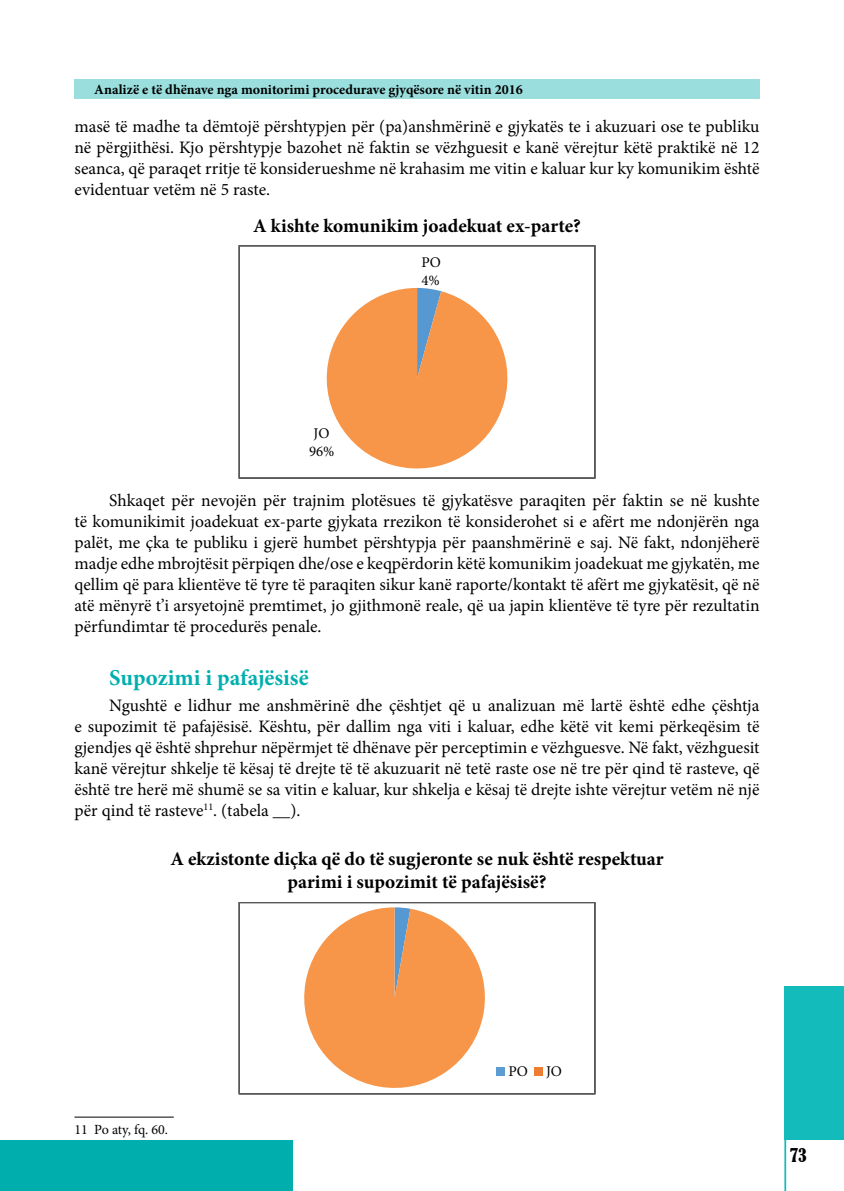
<style>
.page{position:relative;width:844px;height:1191px;background:#fff}
.page>*{position:absolute;margin:0;border:0;box-sizing:border-box;transform-origin:0 0}
.t1{font:700 22.75px "Minion Pro";color:#00afad}
.t2{font:700 19.25px/23.1px "Minion Pro";color:#000;text-align:center}
.t3{font:17.5px/21px "Minion Pro";color:#000;text-align:justify}
.t4{font:condensed 17.5px "Bernard";color:#000}
.t5{font:14.88px/18.2px "Minion Pro";color:#000}
.t6{font:700 14px "Minion Pro";color:#000}
.t7{font:14px "Minion Pro";letter-spacing:-.005em;color:#000}
</style>
<div class="page">
<div style="left:784px;top:986px;width:59px;height:154px;background:#14bbbb"></div>
<hr style="left:784px;top:1075px;width:2px;height:116px;background:#14bbbb">
<div style="left:0;top:1140px;width:292px;height:51px;background:#00afad"></div>
<div style="left:74px;top:79px;width:685px;height:20px;background:#9adfde"></div>
<svg style="left:326px;top:288px;width:182px;height:181px"></svg>
<div style="left:239px;top:245px;width:356px;height:233px;border:1px solid #58595b"></div>
<div style="left:239px;top:902px;width:356px;height:192px;border:1px solid #58595b"></div>
<svg style="left:297px;top:907px;width:195px;height:188px"></svg>
<div style="left:496px;top:1067px;width:9px;height:9px;background:#5d9bd3"></div>
<div style="left:534px;top:1067px;width:8px;height:9px;background:#ed7d30"></div>
<hr style="left:74px;top:1116px;width:100px;height:1px;background:#000">
<p class="t6" style="left:94px;top:80px;width:430px">Аnalizë e të dhënave nga monitorimi procedurave gjyqësore në vitin 2016</p>
<p class="t3" style="left:74px;top:116px;width:686px">masë të madhe ta dëmtojë përshtypjen për (pa)anshmërinë e gjykatës te i akuzuari ose te publiku në përgjithësi. Kjo përshtypje bazohet në faktin se vëzhguesit e kanë vërejtur këtë praktikë në 12 seanca, që paraqet rritje të konsiderueshme në krahasim me vitin e kaluar kur ky komunikim është evidentuar vetëm në 5 raste.</p>
<p class="t2" style="left:253px;top:214px;width:329px">A kishte komunikim joadekuat ex-parte?</p>
<p class="t5" style="left:421px;top:253px;width:21px">PO<br>4%</p>
<p class="t5" style="left:309px;top:424px;width:27px">JO<br>96%</p>
<p class="t3" style="left:74px;top:490px;width:686px;text-indent:35px">Shkaqet për nevojën për trajnim plotësues të gjykatësve paraqiten për faktin se në kushte të komunikimit joadekuat ex-parte gjykata rrezikon të konsiderohet si e afërt me ndonjërën nga palët, me çka te publiku i gjerë humbet përshtypja për paanshmërinë e saj. Në fakt, ndonjëherë madje edhe mbrojtësit përpiqen dhe/ose e keqpërdorin këtë komunikim joadekuat me gjykatën, me qellim që para klientëve të tyre të paraqiten sikur kanë raporte/kontakt të afërt me gjykatësit, që në atë mënyrë t’i arsyetojnë premtimet, jo gjithmonë reale, që ua japin klientëve të tyre për rezultatin përfundimtar të procedurës penale.</p>
<h1 class="t1" style="left:109px;top:662px;width:201px">Supozimi i pafajësisë</h1>
<p class="t3" style="left:74px;top:695px;width:686px;text-indent:35px">Ngushtë e lidhur me anshmërinë dhe çështjet që u analizuan më lartë është edhe çështja e supozimit të pafajësisë. Kështu, për dallim nga viti i kaluar, edhe këtë vit kemi përkeqësim të gjendjes që është shprehur nëpërmjet të dhënave për perceptimin e vëzhguesve. Në fakt, vëzhguesit kanë vërejtur shkelje të kësaj të drejte të të akuzuarit në tetë raste ose në tre për qind të rasteve, që është tre herë më shumë se sa vitin e kaluar, kur shkelja e kësaj të drejte ishte vërejtur vetëm në një për qind të rasteve<sup>11</sup>. (tabela __).</p>
<p class="t2" style="left:170px;top:847px;width:494px">A ekzistonte diçka që do të sugjeronte se nuk është respektuar parimi i supozimit të pafajësisë?</p>
<p class="t7" style="left:74px;top:1120px;width:95px">11 Po aty, fq. 60.</p>
<p class="t5" style="left:508px;top:1062px;width:55px">PO JO</p>
<p class="t4" style="left:789px;top:1144px;width:19px">73</p>
</div>
